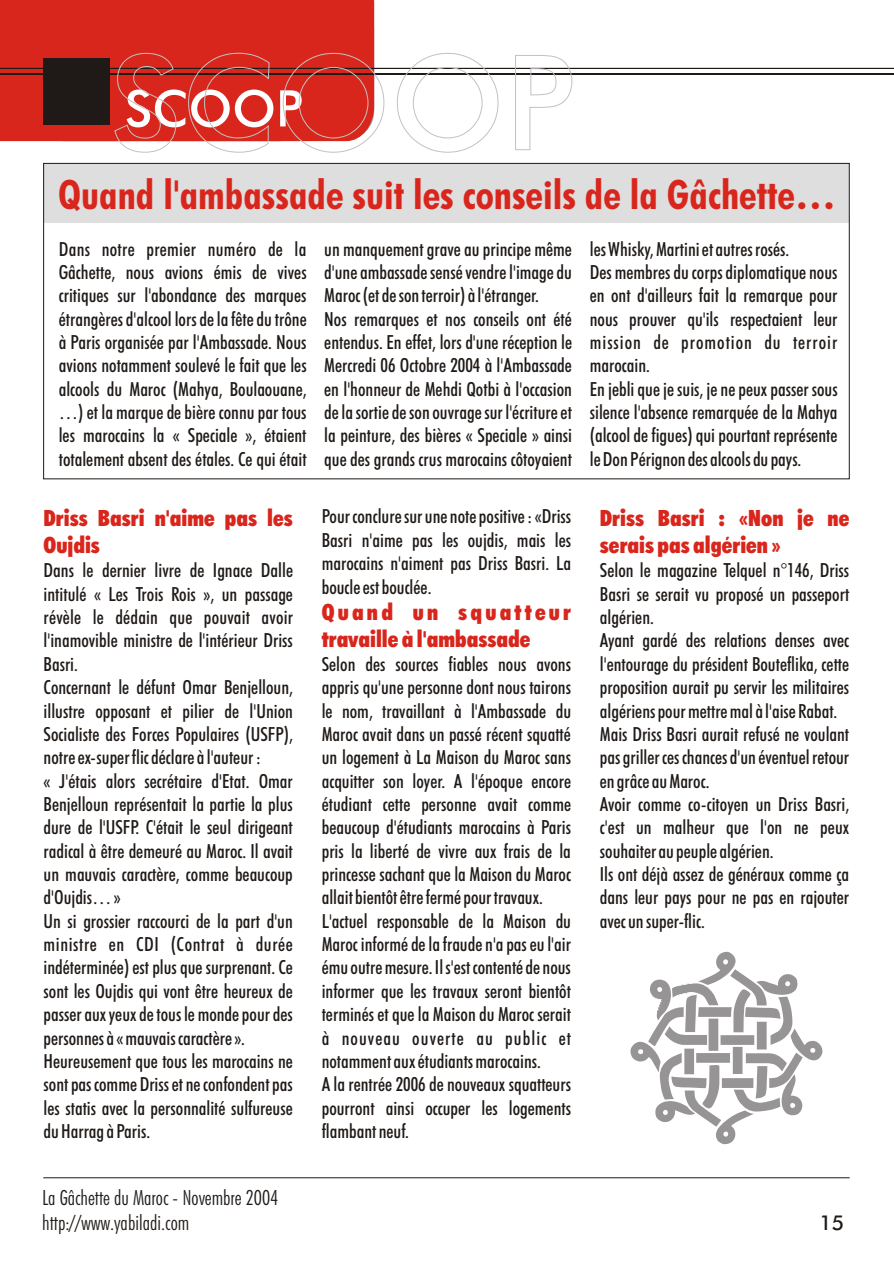
<style>
.page{position:relative;width:894px;height:1263px;background:#fff}
.page>*{position:absolute;margin:0;border:0;box-sizing:border-box;transform-origin:0 0}
.t1{font:50.55px "Futura Md BT";color:#fff}
.t2{font:40.8px "Futura Bd Cn BT";color:#d9261c}
.t3{font:22.5px/27px "Futura X Blk Cn BT";color:#d9261c}
.t4{font:21px/25.2px "Futura Lt Cn BT";color:#1f1a17}
.t5{font:20.4px "Futura Md BT";color:#1f1a17}
.t6{font:19.5px/23.4px "Futura Md Cn BT";color:#1f1a17}
.t7{font:19.5px "Futura Md Cn BT";letter-spacing:.03em;color:#1f1a17}
.t8{font:19.5px "Futura Md Cn BT";letter-spacing:.055em;color:#1f1a17}
</style>
<div class="page">
<hr style="left:43px;top:1178px;width:807px;height:1px;background:#1f1a17">
<div style="left:0;top:0;width:374px;height:141px;background:#d9261c"></div>
<div style="left:43px;top:58px;width:66px;height:67px;background:#1f1a17"></div>
<hr style="left:0;top:73px;width:894px;height:2px;background:#1f1a17">
<hr style="left:0;top:68px;width:894px;height:1px;background:#1f1a17">
<div style="left:44px;top:163px;width:805px;height:60px;background:#dedede"></div>
<svg style="left:631px;top:952px;width:191px;height:192px"></svg>
<h1 class="t1" style="left:125px;top:88px;width:180px">SCOOP</h1>
<h2 class="t2" style="left:58px;top:178px;width:779px">Quand l'ambassade suit les conseils de la Gâchette…</h2>
<p class="t6" style="left:59px;top:239px;width:780px">Dans notre premier numéro de la un manquement grave au principe même les Whisky, Martini et autres rosés.<br>Gâchette, nous avions émis de vives d'une ambassade sensé vendre l'image du Des membres du corps diplomatique nous critiques sur l'abondance des marques Maroc (et de son terroir) à l'étranger.</p>
<p class="t6" style="left:59px;top:286px;width:780px;text-indent:531px">en ont d'ailleurs fait la remarque pour étrangères d'alcool lors de la fête du trône Nos remarques et nos conseils ont été nous prouver qu'ils respectaient leur à Paris organisée par l'Ambassade. Nous entendus. En effet, lors d'une réception le mission de promotion du terroir avions notamment soulevé le fait que les Mercredi 06 Octobre 2004 à l'Ambassade marocain.<br>alcools du Maroc (Mahya, Boulaouane, en l'honneur de Mehdi Qotbi à l'occasion En jebli que je suis, je ne peux passer sous …) et la marque de bière connu par tous de la sortie de son ouvrage sur l'écriture et silence l'absence remarquée de la Mahya les marocains la « Speciale », étaient la peinture, des bières « Speciale » ainsi (alcool de figues) qui pourtant représente totalement absent des étales. Ce qui était que des grands crus marocains côtoyaient le Don Pérignon des alcools du pays.</p>
<p class="t3" style="left:44px;top:507px;width:251px">Driss Basri n'aime pas les</p>
<p class="t3" style="left:600px;top:507px;width:251px">Driss Basri : «Non je ne</p>
<p class="t3" style="left:44px;top:534px;width:58px">Oujdis</p>
<p class="t3" style="left:600px;top:534px;width:182px">serais pas algérien »</p>
<p class="t6" style="left:322px;top:507px;width:251px;text-align:justify">Pour conclure sur une note positive : «Driss Basri n'aime pas les oujdis, mais les marocains n'aiment pas Driss Basri. La</p>
<p class="t6" style="left:44px;top:561px;width:251px">Dans le dernier livre de Ignace Dalle</p>
<p class="t6" style="left:600px;top:561px;width:251px">Selon le magazine Telquel n°146, Driss</p>
<p class="t6" style="left:322px;top:577px;width:111px">boucle est bouclée.</p>
<p class="t6" style="left:44px;top:584px;width:251px">intitulé « Les Trois Rois », un passage</p>
<p class="t6" style="left:600px;top:584px;width:251px">Basri se serait vu proposé un passeport</p>
<p class="t6" style="left:44px;top:607px;width:251px">révèle le dédain que pouvait avoir</p>
<p class="t6" style="left:600px;top:607px;width:55px">algérien.</p>
<p class="t6" style="left:44px;top:631px;width:251px">l'inamovible ministre de l'intérieur Driss</p>
<p class="t6" style="left:600px;top:631px;width:251px">Ayant gardé des relations denses avec</p>
<p class="t6" style="left:44px;top:654px;width:36px">Basri.</p>
<p class="t6" style="left:322px;top:654px;width:251px">Selon des sources fiables nous avons</p>
<p class="t6" style="left:600px;top:654px;width:251px">l'entourage du président Bouteflika, cette</p>
<p class="t6" style="left:44px;top:677px;width:251px">Concernant le défunt Omar Benjelloun,</p>
<p class="t6" style="left:322px;top:677px;width:251px">appris qu'une personne dont nous tairons</p>
<p class="t6" style="left:600px;top:677px;width:251px">proposition aurait pu servir les militaires</p>
<p class="t6" style="left:44px;top:701px;width:251px">illustre opposant et pilier de l'Union</p>
<p class="t6" style="left:322px;top:701px;width:251px">le nom, travaillant à l'Ambassade du</p>
<p class="t6" style="left:600px;top:701px;width:239px">algériens pour mettre mal à l'aise Rabat.</p>
<p class="t6" style="left:44px;top:724px;width:251px">Socialiste des Forces Populaires (USFP),</p>
<p class="t6" style="left:322px;top:724px;width:251px">Maroc avait dans un passé récent squatté</p>
<p class="t6" style="left:600px;top:724px;width:251px">Mais Driss Basri aurait refusé ne voulant</p>
<p class="t6" style="left:44px;top:747px;width:219px">notre ex-super flic déclare à l'auteur :</p>
<p class="t6" style="left:322px;top:747px;width:251px">un logement à La Maison du Maroc sans</p>
<p class="t6" style="left:600px;top:747px;width:251px">pas griller ces chances d'un éventuel retour</p>
<p class="t6" style="left:44px;top:771px;width:251px">« J'étais alors secrétaire d'Etat. Omar</p>
<p class="t6" style="left:322px;top:771px;width:251px">acquitter son loyer. A l'époque encore</p>
<p class="t6" style="left:600px;top:771px;width:111px">en grâce au Maroc.</p>
<p class="t6" style="left:44px;top:794px;width:251px">Benjelloun représentait la partie la plus</p>
<p class="t6" style="left:322px;top:794px;width:251px">étudiant cette personne avait comme</p>
<p class="t6" style="left:600px;top:794px;width:251px">Avoir comme co-citoyen un Driss Basri,</p>
<p class="t6" style="left:44px;top:818px;width:251px">dure de l'USFP. C'était le seul dirigeant</p>
<p class="t6" style="left:322px;top:818px;width:251px">beaucoup d'étudiants marocains à Paris</p>
<p class="t6" style="left:600px;top:818px;width:251px">c'est un malheur que l'on ne peux</p>
<p class="t6" style="left:44px;top:841px;width:251px">radical à être demeuré au Maroc. Il avait</p>
<p class="t6" style="left:322px;top:841px;width:251px">pris la liberté de vivre aux frais de la</p>
<p class="t6" style="left:600px;top:841px;width:175px">souhaiter au peuple algérien.</p>
<p class="t6" style="left:44px;top:864px;width:251px">un mauvais caractère, comme beaucoup</p>
<p class="t6" style="left:322px;top:864px;width:251px">princesse sachant que la Maison du Maroc</p>
<p class="t6" style="left:600px;top:864px;width:251px">Ils ont déjà assez de généraux comme ça</p>
<p class="t6" style="left:44px;top:888px;width:79px">d'Oujdis… »</p>
<p class="t6" style="left:322px;top:888px;width:223px">allait bientôt être fermé pour travaux.</p>
<p class="t6" style="left:600px;top:888px;width:251px">dans leur pays pour ne pas en rajouter</p>
<p class="t6" style="left:44px;top:911px;width:251px">Un si grossier raccourci de la part d'un</p>
<p class="t6" style="left:322px;top:911px;width:251px">L'actuel responsable de la Maison du</p>
<p class="t6" style="left:600px;top:911px;width:106px">avec un super-flic.</p>
<p class="t7" style="left:44px;top:936px;width:251px">ministre en CDI (Contrat à durée</p>
<p class="t6" style="left:322px;top:934px;width:251px">Maroc informé de la fraude n'a pas eu l'air</p>
<p class="t6" style="left:44px;top:958px;width:251px">indéterminée) est plus que surprenant. Ce</p>
<p class="t6" style="left:322px;top:958px;width:251px">ému outre mesure. Il s'est contenté de nous</p>
<p class="t6" style="left:44px;top:981px;width:251px">sont les Oujdis qui vont être heureux de</p>
<p class="t6" style="left:322px;top:981px;width:251px">informer que les travaux seront bientôt</p>
<p class="t6" style="left:44px;top:1004px;width:251px">passer aux yeux de tous le monde pour des</p>
<p class="t6" style="left:322px;top:1004px;width:251px">terminés et que la Maison du Maroc serait</p>
<p class="t6" style="left:44px;top:1028px;width:203px">personnes à « mauvais caractère ».</p>
<p class="t8" style="left:322px;top:1030px;width:251px">à nouveau ouverte au public et</p>
<p class="t6" style="left:44px;top:1051px;width:251px">Heureusement que tous les marocains ne</p>
<p class="t6" style="left:322px;top:1051px;width:221px">notamment aux étudiants marocains.</p>
<p class="t6" style="left:44px;top:1074px;width:251px">sont pas comme Driss et ne confondent pas</p>
<p class="t6" style="left:322px;top:1074px;width:251px">A la rentrée 2006 de nouveaux squatteurs</p>
<p class="t6" style="left:44px;top:1098px;width:251px">les statis avec la personnalité sulfureuse</p>
<p class="t6" style="left:322px;top:1098px;width:251px">pourront ainsi occuper les logements</p>
<p class="t6" style="left:44px;top:1121px;width:108px">du Harrag à Paris.</p>
<p class="t6" style="left:322px;top:1121px;width:89px">flambant neuf.</p>
<p class="t3" style="left:322px;top:600px;width:251px">Quand un squatteur travaille à l'ambassade</p>
<p class="t4" style="left:42px;top:1186px;width:238px">La Gâchette du Maroc - Novembre 2004 http://www.yabiladi.com</p>
<p class="t5" style="left:820px;top:1215px;width:26px">15</p>
</div>
